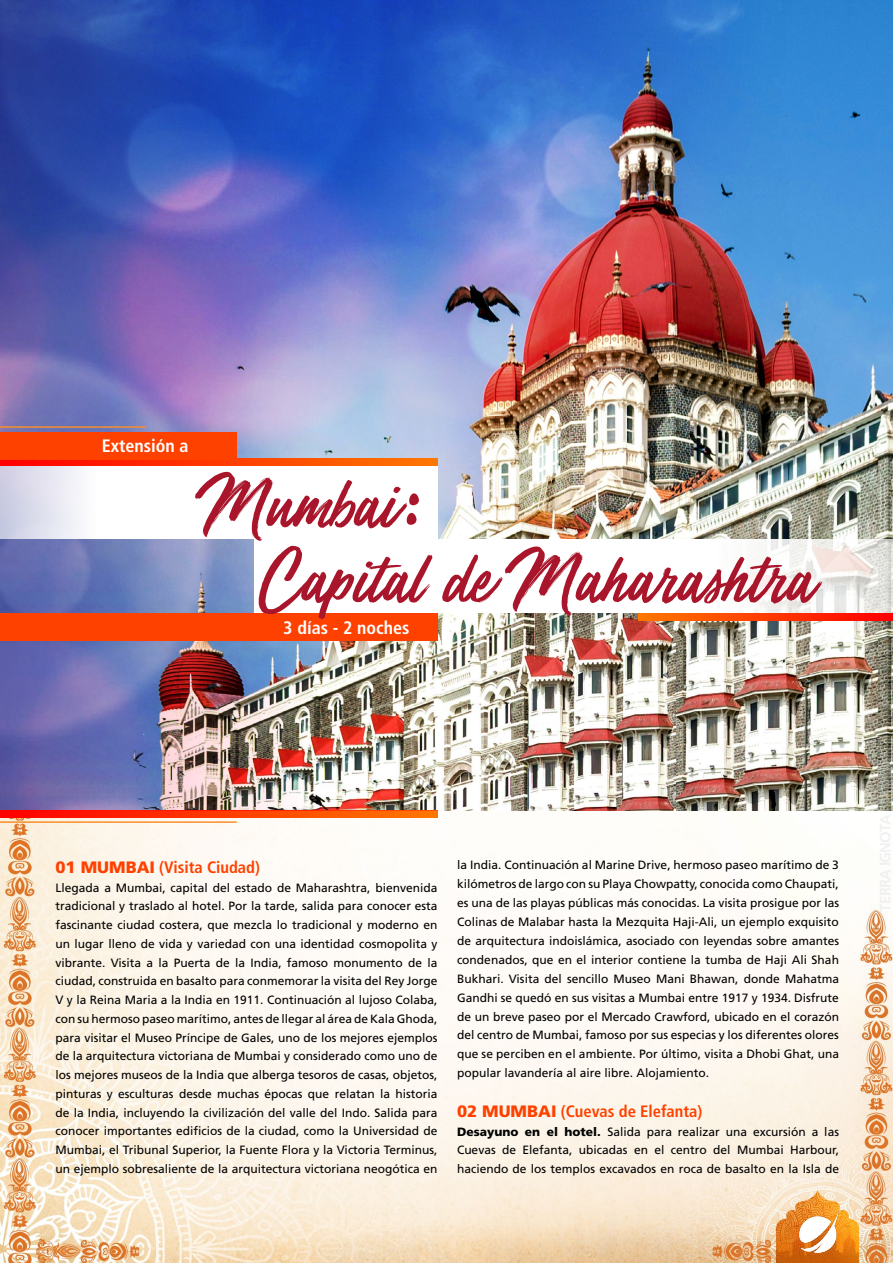
<style>
.page{position:relative;width:893px;height:1263px;background:#fff}
.page>*{position:absolute;margin:0;border:0;box-sizing:border-box;transform-origin:0 0}
.t1{font:75px "Mega Fresh";color:#a9162b}
.t2{font:700 condensed 18px "Frutiger";color:#fff}
.t3{font:700 condensed 16.5px "Frutiger";color:#ff4100}
.t4{font:12px/18.8px "Frutiger";color:#000;text-align:justify}
.s1{font-weight:900;font-stretch:normal}
.s2{font-weight:900}
</style>
<div class="page">
<img style="left:0;top:810px;width:893px;height:453px">
<img style="left:800px;top:1210px;width:39px;height:43px">
<img style="left:833px;top:0;width:60px;height:810px">
<svg style="left:0;top:810px;width:437px;height:7px;background:#ff3600"></svg>
<hr style="left:0;top:821px;width:237px;height:2px;background:#f68f2b">
<img style="left:0;top:0;width:833px;height:810px">
<div style="left:0;top:613px;width:437px;height:28px;background:#ff4100"></div>
<svg style="left:0;top:465px;width:437px;height:74px"></svg>
<div style="left:255px;top:539px;width:638px;height:74px;background:#fff"></div>
<svg style="left:0;top:458px;width:437px;height:7px;background:#ff3f00"></svg>
<svg style="left:638px;top:613px;width:255px;height:7px;background:#ff3b00"></svg>
<hr style="left:0;top:426px;width:145px;height:2px;background:#f68f2b">
<div style="left:0;top:432px;width:237px;height:28px;background:#ff4100"></div>
<h2 class="t2" style="left:102px;top:435px;width:88px">Extensión a</h2>
<h1 class="t1" style="left:203px;top:465px;width:220px">Mumbai<sub>:</sub></h1>
<h1 class="t1" style="left:261px;top:540px;width:555px">Capital de Maharashtra</h1>
<h2 class="t2" style="left:283px;top:617px;width:128px">3 días - 2 noches</h2>
<h3 class="t3" style="left:56px;top:857px;width:206px"><span class="s1">01 MUMBAI</span> (Visita Ciudad)</h3>
<p class="t4" style="left:56px;top:878px;width:384px">Llegada a Mumbai, capital del estado de Maharashtra, bienvenida tradicional y traslado al hotel. Por la tarde, salida para conocer esta fascinante ciudad costera, que mezcla lo tradicional y moderno en un lugar lleno de vida y variedad con una identidad cosmopolita y vibrante. Visita a la Puerta de la India, famoso monumento de la ciudad, construida en basalto para conmemorar la visita del Rey Jorge V y la Reina Maria a la India en 1911. Continuación al lujoso Colaba, con su hermoso paseo marítimo, antes de llegar al área de Kala Ghoda, para visitar el Museo Príncipe de Gales, uno de los mejores ejemplos de la arquitectura victoriana de Mumbai y considerado como uno de los mejores museos de la India que alberga tesoros de casas, objetos, pinturas y esculturas desde muchas épocas que relatan la historia de la India, incluyendo la civilización del valle del Indo. Salida para conocer importantes edificios de la ciudad, como la Universidad de Mumbai, el Tribunal Superior, la Fuente Flora y la Victoria Terminus, un ejemplo sobresaliente de la arquitectura victoriana neogótica en</p>
<p class="t4" style="left:457px;top:855px;width:383px">la India. Continuación al Marine Drive, hermoso paseo marítimo de 3 kilómetros de largo con su Playa Chowpatty, conocida como Chaupati, es una de las playas públicas más conocidas. La visita prosigue por las Colinas de Malabar hasta la Mezquita Haji-Ali, un ejemplo exquisito de arquitectura indoislámica, asociado con leyendas sobre amantes condenados, que en el interior contiene la tumba de Haji Ali Shah Bukhari. Visita del sencillo Museo Mani Bhawan, donde Mahatma Gandhi se quedó en sus visitas a Mumbai entre 1917 y 1934. Disfrute de un breve paseo por el Mercado Crawford, ubicado en el corazón del centro de Mumbai, famoso por sus especias y los diferentes olores que se perciben en el ambiente. Por último, visita a Dhobi Ghat, una popular lavandería al aire libre. Alojamiento.</p>
<h3 class="t3" style="left:457px;top:1101px;width:247px"><span class="s1">02 MUMBAI</span> (Cuevas de Elefanta)</h3>
<p class="t4" style="left:457px;top:1122px;width:384px"><span class="s2">Desayuno en el hotel.</span> Salida para realizar una excursión a las Cuevas de Elefanta, ubicadas en el centro del Mumbai Harbour, haciendo de los templos excavados en roca de basalto en la Isla de</p>
</div>
